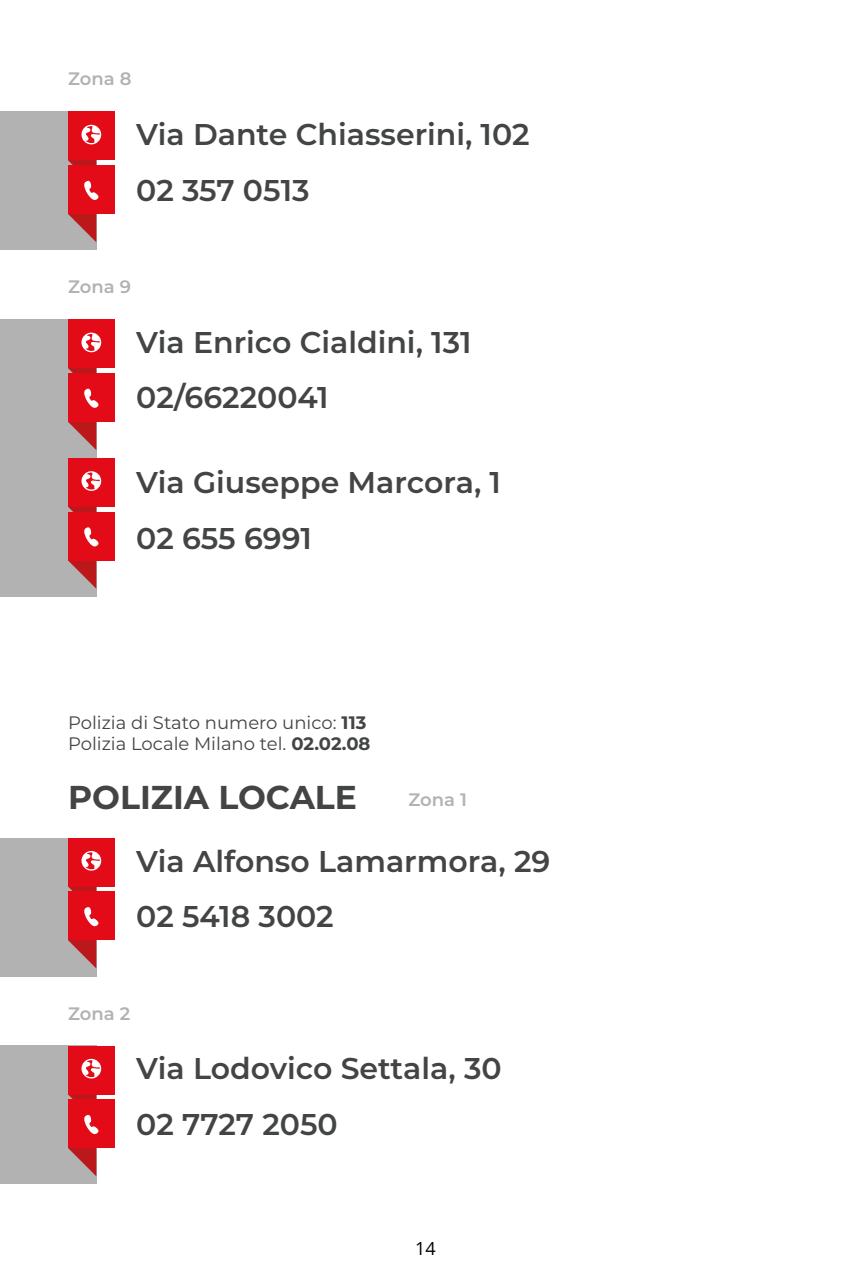
<style>
.page{position:relative;width:851px;height:1276px;background:#fff}
.page>*{position:absolute;margin:0;border:0;box-sizing:border-box;transform-origin:0 0}
.t1{font:700 33px "Montserrat";color:#434444}
.t2{font:600 30px "Montserrat";color:#434444}
.t3{font:18px/21.6px "Montserrat";color:#434444}
.t4{font:600 18px "Montserrat";color:#b3b2b2}
.t5{font:18px "Open Sans";color:#000}
.s1{font-weight:700}
</style>
<div class="page">
<div style="left:0;top:111px;width:96px;height:139px;background:#b3b2b2"></div>
<div style="left:0;top:319px;width:96px;height:277px;background:#b3b2b2"></div>
<div style="left:68px;top:111px;width:47px;height:49px;background:#e30b17"></div>
<div style="left:68px;top:319px;width:47px;height:49px;background:#e30b17"></div>
<div style="left:68px;top:458px;width:47px;height:49px;background:#e30b17"></div>
<svg style="left:68px;top:214px;width:28px;height:28px"></svg>
<div style="left:68px;top:165px;width:47px;height:49px;background:#e30b17"></div>
<svg style="left:68px;top:422px;width:28px;height:28px"></svg>
<div style="left:68px;top:373px;width:47px;height:49px;background:#e30b17"></div>
<svg style="left:68px;top:560px;width:28px;height:29px"></svg>
<div style="left:68px;top:511px;width:47px;height:49px;background:#e30b17"></div>
<svg style="left:68px;top:160px;width:31px;height:40px"></svg>
<svg style="left:68px;top:368px;width:31px;height:40px"></svg>
<svg style="left:68px;top:507px;width:31px;height:39px"></svg>
<svg style="left:81px;top:125px;width:20px;height:19px"></svg>
<svg style="left:81px;top:332px;width:20px;height:20px"></svg>
<svg style="left:81px;top:471px;width:20px;height:20px"></svg>
<div style="left:0;top:837px;width:96px;height:139px;background:#b3b2b2"></div>
<div style="left:0;top:1045px;width:96px;height:139px;background:#b3b2b2"></div>
<div style="left:68px;top:837px;width:47px;height:49px;background:#e30b17"></div>
<div style="left:68px;top:1045px;width:47px;height:49px;background:#e30b17"></div>
<svg style="left:68px;top:940px;width:28px;height:28px"></svg>
<div style="left:68px;top:891px;width:47px;height:49px;background:#e30b17"></div>
<svg style="left:68px;top:1148px;width:28px;height:28px"></svg>
<div style="left:68px;top:1099px;width:47px;height:49px;background:#e30b17"></div>
<svg style="left:68px;top:886px;width:31px;height:40px"></svg>
<svg style="left:68px;top:1094px;width:31px;height:40px"></svg>
<svg style="left:81px;top:851px;width:20px;height:19px"></svg>
<svg style="left:81px;top:1058px;width:20px;height:20px"></svg>
<hr style="left:850px;top:786px;width:1px;height:279px;background:#b3b2b2">
<p class="t4" style="left:68px;top:66px;width:65px">Zona 8</p>
<p class="t2" style="left:136px;top:113px;width:395px">Via Dante Chiasserini, 102</p>
<p class="t2" style="left:136px;top:169px;width:175px">02 357 0513</p>
<p class="t4" style="left:68px;top:274px;width:64px">Zona 9</p>
<p class="t2" style="left:136px;top:321px;width:337px">Via Enrico Cialdini, 131</p>
<p class="t2" style="left:136px;top:376px;width:194px">02/66220041</p>
<p class="t2" style="left:136px;top:461px;width:366px">Via Giuseppe Marcora, 1</p>
<p class="t2" style="left:136px;top:516px;width:177px">02 655 6991</p>
<p class="t3" style="left:68px;top:711px;width:304px">Polizia di Stato numero unico: <span class="s1">113<br></span>Polizia Locale Milano tel. <span class="s1">02.02.08</span></p>
<p class="t1" style="left:68px;top:773px;width:290px">POLIZIA LOCALE</p>
<p class="t2" style="left:136px;top:839px;width:415px">Via Alfonso Lamarmora, 29</p>
<p class="t4" style="left:408px;top:786px;width:60px">Zona 1</p>
<p class="t2" style="left:136px;top:895px;width:199px">02 5418 3002</p>
<p class="t4" style="left:68px;top:1000px;width:64px">Zona 2</p>
<p class="t2" style="left:136px;top:1047px;width:367px">Via Lodovico Settala, 30</p>
<p class="t2" style="left:136px;top:1102px;width:203px">02 7727 2050</p>
<p class="t5" style="left:415px;top:1235px;width:22px">14</p>
</div>
